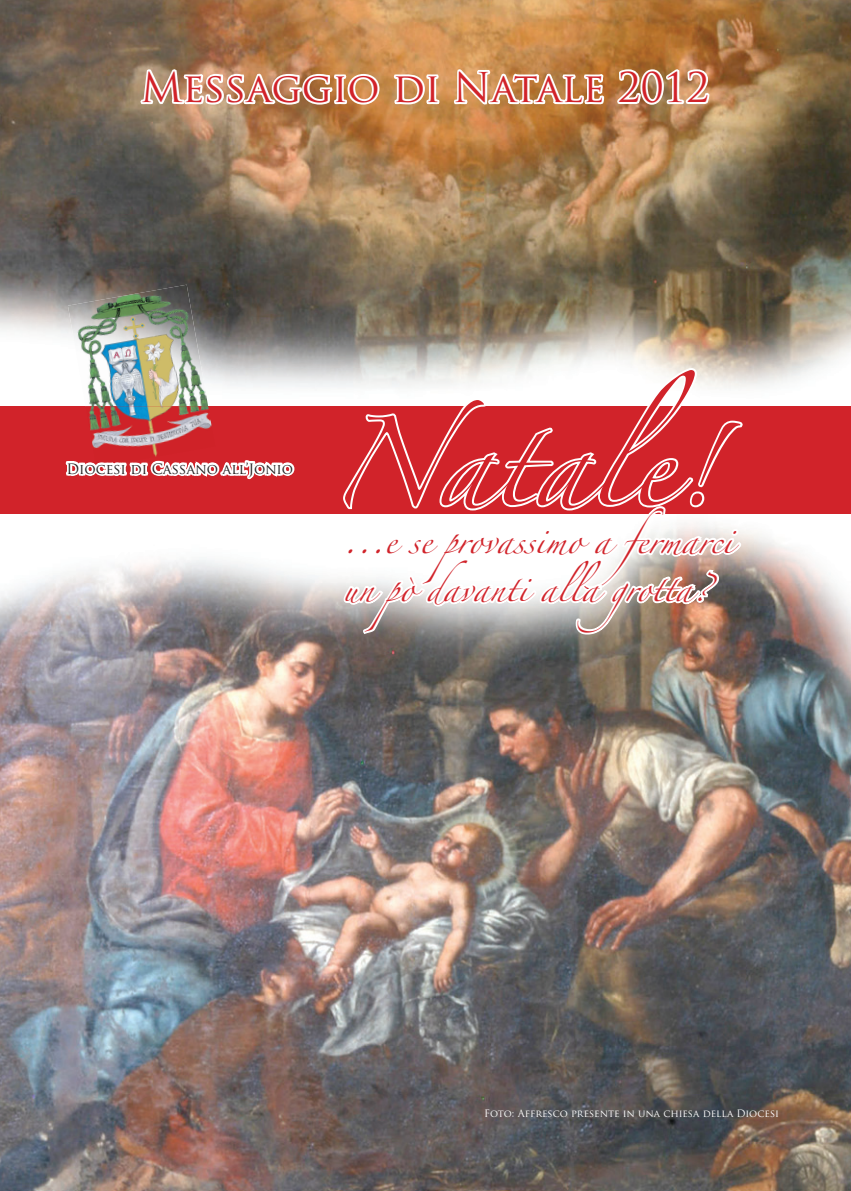
<style>
.page{position:relative;width:851px;height:1191px;background:#fff}
.page>*{position:absolute;margin:0;border:0;box-sizing:border-box;transform-origin:0 0}
.t1{font:80px "Zapfino";color:#d1232a}
.t2{font:40px "Trajan Pro";color:#d1232a}
.t3{font:24px/48px "Zapfino";color:#d1232a}
.t4{font:14px "Trajan Pro";color:#231f20}
.t5{font:10px "Trajan Pro";color:#fff}
</style>
<div class="page">
<img style="left:0;top:0;width:850px;height:1191px">
<div style="left:0;top:406px;width:850px;height:108px;background:#d1232a"></div>
<img style="left:68px;top:285px;width:140px;height:121px">
<img style="left:86px;top:406px;width:126px;height:30px">
<img style="left:64px;top:436px;width:232px;height:358px">
<svg style="left:138px;top:43px;width:243px;height:144px;background:#b18c6a"></svg>
<svg style="left:392px;top:70px;width:49px;height:36px"></svg>
<svg style="left:452px;top:43px;width:154px;height:64px"></svg>
<svg style="left:614px;top:67px;width:97px;height:40px"></svg>
<svg style="left:340px;top:365px;width:405px;height:272px"></svg>
<h2 class="t2" style="left:140px;top:62px;width:570px">Messaggio di Natale 2012</h2>
<p class="t4" style="left:66px;top:459px;width:228px">Diocesi di Cassano all’Jonio</p>
<h1 class="t1" style="left:329px;top:430px;width:388px">Natale!</h1>
<p class="t3" style="left:343px;top:520px;width:391px">...e se provassimo a fermarci un pò davanti alla grotta?</p>
<p class="t5" style="left:484px;top:1107px;width:296px">Foto: Affresco presente in una chiesa della Diocesi</p>
</div>
